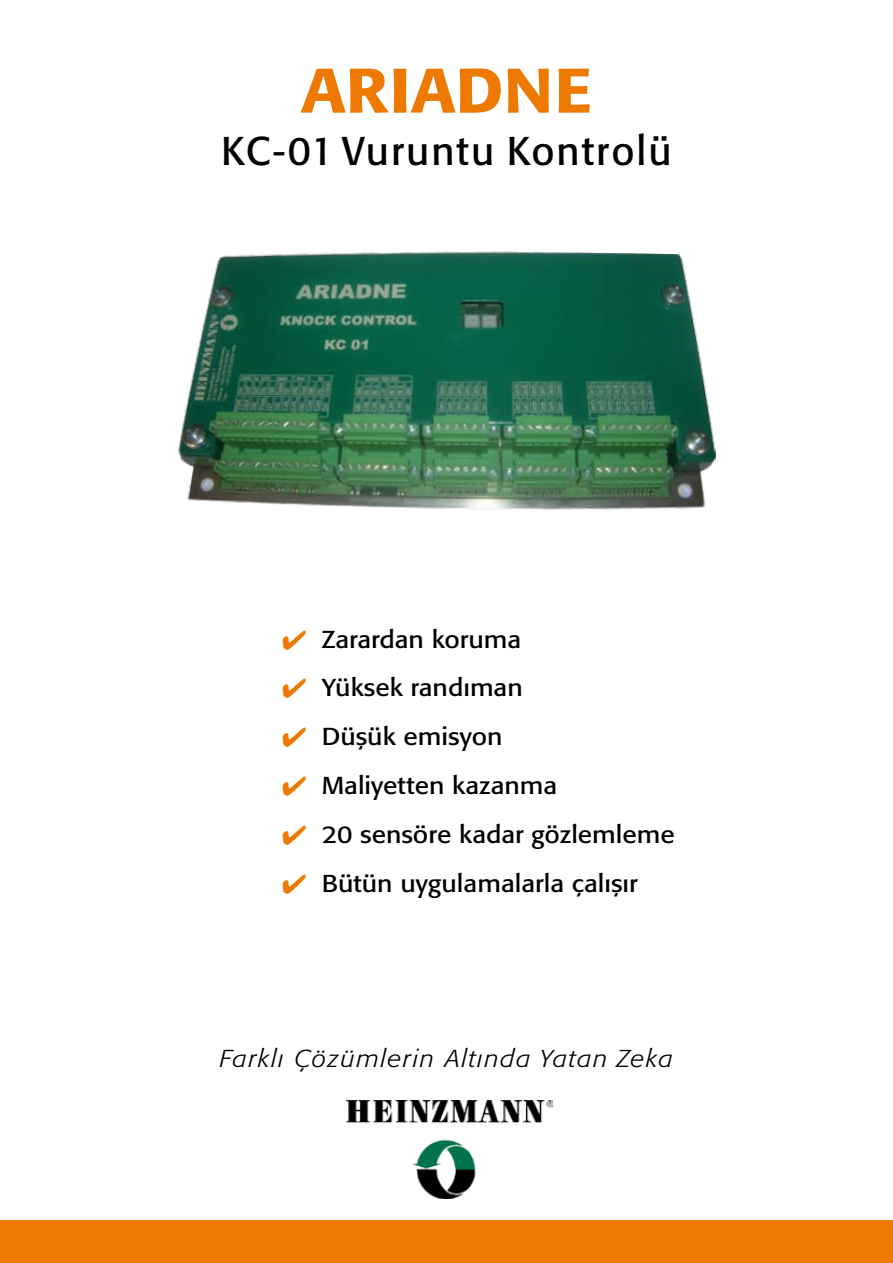
<style>
.page{position:relative;width:893px;height:1263px;background:#fff}
.page>*{position:absolute;margin:0;border:0;box-sizing:border-box;transform-origin:0 0}
.t1{font:500 62.1px "Formata BQ";color:#ee7900;scale:1.09 1}
.t2{font:39.75px "Formata BQ";letter-spacing:.05em;color:#000}
.t3{font:24.3px "Formata BQ";color:#000;scale:1.09 1}
.t4{font:italic 300 24.3px "Formata BQ";letter-spacing:.06em;color:#000;scale:1.09 1}
.s1{color:#ee7900}
</style>
<div class="page">
<div style="left:0;top:1220px;width:893px;height:43px;background:#ee7900"></div>
<img style="left:346px;top:1101px;width:206px;height:97px">
<img style="left:178px;top:251px;width:538px;height:259px">
<h1 class="t1" style="left:301px;top:53px;width:269px">ARIADNE</h1>
<h2 class="t2" style="left:221px;top:127px;width:452px">KC-01 Vuruntu Kontrolü</h2>
<p class="t3" style="left:281px;top:624px;width:222px"><span class="s1">✔</span> Zarardan koruma</p>
<p class="t3" style="left:281px;top:673px;width:223px"><span class="s1">✔</span> Yüksek randıman</p>
<p class="t3" style="left:281px;top:722px;width:204px"><span class="s1">✔</span> Düşük emisyon</p>
<p class="t3" style="left:281px;top:771px;width:255px"><span class="s1">✔</span> Maliyetten kazanma</p>
<p class="t3" style="left:281px;top:819px;width:362px"><span class="s1">✔</span> 20 sensöre kadar gözlemleme</p>
<p class="t3" style="left:281px;top:868px;width:329px"><span class="s1">✔</span> Bütün uygulamalarla çalışır</p>
<p class="t4" style="left:220px;top:1044px;width:417px">Farklı Çözümlerin Altında Yatan Zeka</p>
</div>
